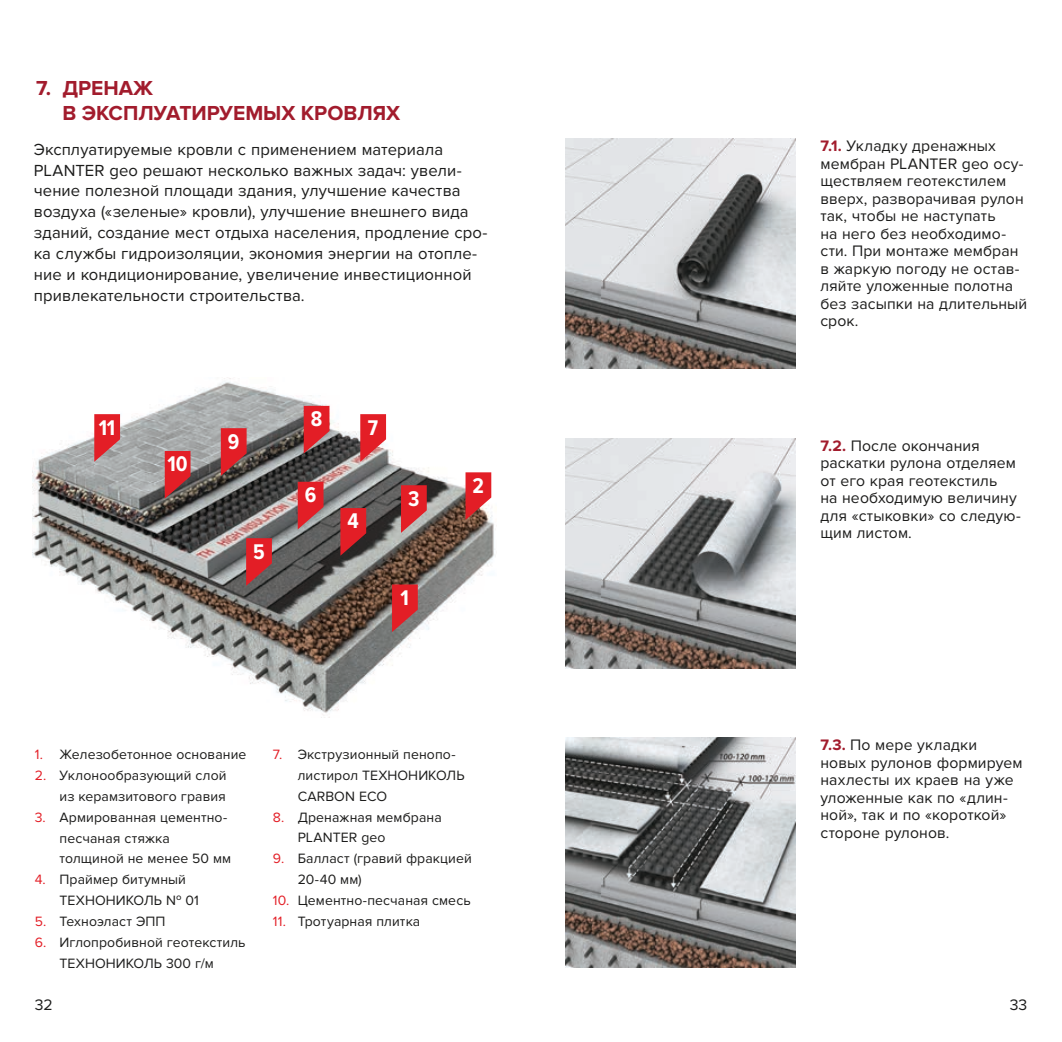
<style>
.page{position:relative;width:1062px;height:1042px;background:#fff}
.page>*{position:absolute;margin:0;border:0;box-sizing:border-box;transform-origin:0 0}
.t1{font:700 22.05px "Proxima Nova Cond";color:#fff}
.t2{font:700 21px/25.2px "Proxima Nova";color:#a21c2d}
.t3{font:16.62px/20.8px "Proxima Nova";letter-spacing:.005em;color:#1c1c1b}
.t4{font:15.75px/17.5px "Proxima Nova";letter-spacing:.005em;color:#1c1c1b}
.t5{font:14px/20.8px "Proxima Nova";letter-spacing:.005em;color:#1c1c1b}
.s1{color:#e31e26}
.s2{font-weight:700;color:#a21c2d}
</style>
<div class="page">
<img style="left:566px;top:738px;width:229px;height:229px">
<img style="left:566px;top:438px;width:229px;height:230px">
<img style="left:566px;top:139px;width:229px;height:230px">
<img style="left:33px;top:378px;width:462px;height:338px">
<svg style="left:392px;top:584px;width:26px;height:48px"></svg>
<svg style="left:401px;top:485px;width:26px;height:48px"></svg>
<svg style="left:340px;top:508px;width:26px;height:48px"></svg>
<svg style="left:246px;top:538px;width:26px;height:48px"></svg>
<svg style="left:298px;top:482px;width:25px;height:47px"></svg>
<svg style="left:360px;top:414px;width:26px;height:48px"></svg>
<svg style="left:304px;top:406px;width:25px;height:47px"></svg>
<svg style="left:221px;top:428px;width:26px;height:48px"></svg>
<svg style="left:94px;top:414px;width:26px;height:48px"></svg>
<svg style="left:165px;top:451px;width:25px;height:48px"></svg>
<svg style="left:465px;top:472px;width:26px;height:48px"></svg>
<h2 class="t2" style="left:62px;top:75px;width:339px;text-indent:-26px">7. ДРЕНАЖ<br>В ЭКСПЛУАТИРУЕМЫХ КРОВЛЯХ</h2>
<p class="t3" style="left:34px;top:139px;width:455px">Эксплуатируемые кровли с применением материала PLANTER geo решают несколько важных задач: увели&shy;чение полезной площади здания, улучшение качества воздуха («зеленые» кровли), улучшение внешнего вида зданий, создание мест отдыха населения, продление сро&shy;ка службы гидроизоляции, экономия энергии на отопле&shy;ние и кондиционирование, увеличение инвестиционной привлекательности строительства.</p>
<h1 class="t1" style="left:99px;top:415px;width:18px">11</h1>
<h1 class="t1" style="left:167px;top:452px;width:22px">10</h1>
<h1 class="t1" style="left:228px;top:429px;width:13px">9</h1>
<h1 class="t1" style="left:253px;top:539px;width:13px">5</h1>
<h1 class="t1" style="left:311px;top:407px;width:13px">8</h1>
<h1 class="t1" style="left:305px;top:482px;width:13px">6</h1>
<h1 class="t1" style="left:368px;top:415px;width:12px">7</h1>
<h1 class="t1" style="left:347px;top:509px;width:13px">4</h1>
<h1 class="t1" style="left:408px;top:486px;width:13px">3</h1>
<h1 class="t1" style="left:400px;top:585px;width:10px">1</h1>
<h1 class="t1" style="left:472px;top:473px;width:13px">2</h1>
<p class="t5" style="left:35px;top:744px;width:213px"><span class="s1">1.</span> Железобетонное основание</p>
<p class="t5" style="left:35px;top:765px;width:193px;text-align:right"><span class="s1">2.</span> Уклонообразующий слой из керамзитового гравия</p>
<p class="t5" style="left:60px;top:807px;width:173px;text-indent:-25px"><span class="s1">3.</span> Армированная цементно&shy;песчаная стяжка толщиной не менее 50 мм</p>
<p class="t5" style="left:60px;top:869px;width:141px;text-indent:-25px"><span class="s1">4.</span> Праймер битумный<br>ТЕХНОНИКОЛЬ № 01</p>
<p class="t5" style="left:35px;top:911px;width:132px"><span class="s1">5.</span> Техноэласт ЭПП</p>
<p class="t5" style="left:35px;top:932px;width:212px;text-align:center"><span class="s1">6.</span> Иглопробивной геотекстиль<br>ТЕХНОНИКОЛЬ 300 г/м</p>
<p class="t5" style="left:298px;top:744px;width:168px;text-indent:-25px"><span class="s1">7.</span> Экструзионный пенопо&shy;листирол ТЕХНОНИКОЛЬ<br>CARBON ECO</p>
<p class="t5" style="left:298px;top:807px;width:145px;text-indent:-25px"><span class="s1">8.</span> Дренажная мембрана<br>PLANTER geo</p>
<p class="t5" style="left:298px;top:848px;width:175px;text-indent:-25px"><span class="s1">9.</span> Балласт (гравий фракцией<br>20-40 мм)</p>
<p class="t5" style="left:273px;top:890px;width:199px"><span class="s1">10.</span> Цементно-песчаная смесь</p>
<p class="t5" style="left:273px;top:911px;width:149px"><span class="s1">11.</span> Тротуарная плитка</p>
<p class="t4" style="left:820px;top:138px;width:208px"><span class="s2">7.1.</span> Укладку дренажных мембран PLANTER geo осу&shy;ществляем геотекстилем вверх, разворачивая рулон так, чтобы не наступать<br>на него без необходимо&shy;сти. При монтаже мембран в жаркую погоду не остав&shy;ляйте уложенные полотна без засыпки на длительный срок.</p>
<p class="t4" style="left:820px;top:437px;width:202px"><span class="s2">7.2.</span> После окончания раскатки рулона отделяем от его края геотекстиль<br>на необходимую величину для «стыковки» со следую&shy;щим листом.</p>
<p class="t4" style="left:820px;top:736px;width:204px"><span class="s2">7.3.</span> По мере укладки новых рулонов формируем нахлесты их краев на уже уложенные как по «длин&shy;ной», так и по «короткой» стороне рулонов.</p>
<p class="t4" style="left:35px;top:996px;width:20px">32</p>
<p class="t4" style="left:1009px;top:996px;width:19px">33</p>
</div>
